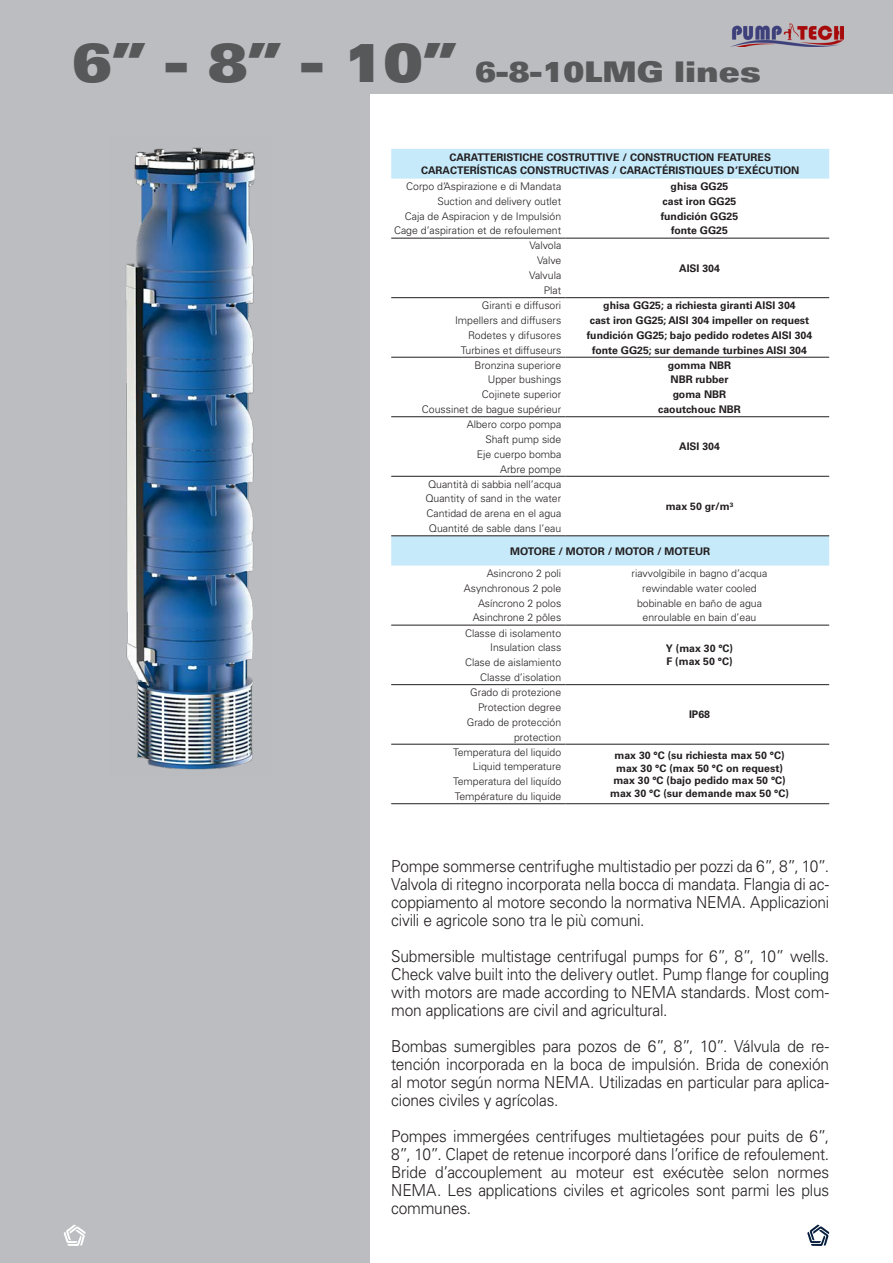
<style>
.page{position:relative;width:893px;height:1263px;background:#fff}
.page>*{position:absolute;margin:0;border:0;box-sizing:border-box;transform-origin:0 0}
.t1{font:28.5px "Univers LT Std X Black Ex";color:#57585a;scale:.87 1}
.t2{font:300 16.5px/18px "Univers LT Std";letter-spacing:-.015em;color:#231f20;text-align:justify;scale:.94 1}
.t3{font:300 10.5px/14.9px "Univers LT Std";color:#231f20;text-align:right}
.t4{font:700 10.5px/12.6px "Univers LT Std";color:#231f20;text-align:center}
.s1{font-size:54px}
</style>
<div class="page">
<div style="left:0;top:0;width:893px;height:94px;background:#bcbdc0"></div>
<svg style="left:807px;top:1225px;width:22px;height:21px"></svg>
<div style="left:0;top:0;width:370px;height:1263px;background:#bcbdc0"></div>
<svg style="left:391px;top:149px;width:438px;height:417px"></svg>
<hr style="left:391px;top:238px;width:175px;height:1px;background:#231f20">
<hr style="left:391px;top:297px;width:175px;height:1px;background:#231f20">
<hr style="left:566px;top:476px;width:263px;height:1px;background:#231f20">
<hr style="left:391px;top:357px;width:175px;height:1px;background:#231f20">
<hr style="left:566px;top:416px;width:263px;height:1px;background:#231f20">
<hr style="left:391px;top:476px;width:175px;height:1px;background:#231f20">
<hr style="left:391px;top:625px;width:175px;height:1px;background:#231f20">
<hr style="left:566px;top:625px;width:263px;height:1px;background:#231f20">
<hr style="left:391px;top:684px;width:175px;height:1px;background:#231f20">
<hr style="left:566px;top:684px;width:263px;height:1px;background:#231f20">
<hr style="left:391px;top:744px;width:175px;height:1px;background:#231f20">
<hr style="left:566px;top:744px;width:263px;height:1px;background:#231f20">
<hr style="left:391px;top:416px;width:175px;height:1px;background:#231f20">
<hr style="left:391px;top:535px;width:175px;height:1px;background:#231f20">
<hr style="left:566px;top:535px;width:263px;height:1px;background:#231f20">
<hr style="left:566px;top:238px;width:263px;height:1px;background:#231f20">
<hr style="left:566px;top:297px;width:263px;height:1px;background:#231f20">
<hr style="left:566px;top:357px;width:263px;height:1px;background:#231f20">
<hr style="left:566px;top:803px;width:263px;height:1px;background:#231f20">
<hr style="left:391px;top:803px;width:175px;height:1px;background:#231f20">
<img style="left:126px;top:147px;width:129px;height:623px">
<svg style="left:64px;top:1225px;width:22px;height:21px"></svg>
<img style="left:731px;top:23px;width:113px;height:24px">
<h1 class="t1" style="left:72px;top:54px;width:793px"><span class="s1">6” - 8” - 10”</span> 6-8-10LMG lines</h1>
<p class="t4" style="left:421px;top:151px;width:380px">CARATTERISTICHE COSTRUTTIVE / CONSTRUCTION FEATURES<br>CARACTERÍSTICAS CONSTRUCTIVAS / CARACTÉRISTIQUES D’EXÉCUTION</p>
<p class="t3" style="left:406px;top:179px;width:157px">Corpo d’Aspirazione e di Mandata</p>
<p class="t4" style="left:671px;top:180px;width:59px">ghisa GG25</p>
<p class="t3" style="left:437px;top:194px;width:125px">Suction and delivery outlet</p>
<p class="t4" style="left:663px;top:195px;width:75px">cast iron GG25</p>
<p class="t3" style="left:405px;top:208px;width:158px">Caja de Aspiracion y de Impulsión</p>
<p class="t4" style="left:661px;top:210px;width:79px">fundición GG25</p>
<p class="t3" style="left:394px;top:223px;width:169px">Cage d’aspiration et de refoulement</p>
<p class="t4" style="left:671px;top:224px;width:58px">fonte GG25</p>
<p class="t3" style="left:529px;top:238px;width:33px">Valvola</p>
<p class="t4" style="left:679px;top:262px;width:42px">AISI 304</p>
<p class="t3" style="left:482px;top:253px;width:81px">Valve<br>Valvula<br>Plat<br>Giranti e diffusori</p>
<p class="t4" style="left:603px;top:299px;width:194px">ghisa GG25; a richiesta giranti AISI 304</p>
<p class="t3" style="left:455px;top:313px;width:108px">Impellers and diffusers</p>
<p class="t4" style="left:590px;top:314px;width:221px">cast iron GG25; AISI 304 impeller on request</p>
<p class="t3" style="left:468px;top:328px;width:95px">Rodetes y difusores</p>
<p class="t4" style="left:587px;top:329px;width:227px">fundición GG25; bajo pedido rodetes AISI 304</p>
<p class="t3" style="left:461px;top:342px;width:102px">Turbines et diffuseurs</p>
<p class="t4" style="left:592px;top:344px;width:216px">fonte GG25; sur demande turbines AISI 304</p>
<p class="t3" style="left:474px;top:357px;width:88px">Bronzina superiore</p>
<p class="t4" style="left:668px;top:359px;width:65px">gomma NBR</p>
<p class="t3" style="left:488px;top:372px;width:75px">Upper bushings</p>
<p class="t4" style="left:670px;top:373px;width:59px">NBR rubber</p>
<p class="t3" style="left:482px;top:387px;width:81px">Cojinete superior</p>
<p class="t4" style="left:673px;top:388px;width:55px">goma NBR</p>
<p class="t3" style="left:422px;top:402px;width:141px">Coussinet de bague supérieur</p>
<p class="t4" style="left:658px;top:403px;width:84px">caoutchouc NBR</p>
<p class="t3" style="left:467px;top:417px;width:96px">Albero corpo pompa</p>
<p class="t4" style="left:679px;top:440px;width:42px">AISI 304</p>
<p class="t3" style="left:428px;top:432px;width:135px">Shaft pump side<br>Eje cuerpo bomba<br>Arbre pompe<br>Quantità di sabbia nell’acqua</p>
<p class="t3" style="left:425px;top:491px;width:137px;text-align:justify">Quantity of sand in the water Cantidad de arena en el agua Quantité de sable dans l’eau</p>
<p class="t4" style="left:510px;top:545px;width:202px">MOTORE / MOTOR / MOTOR / MOTEUR</p>
<p class="t3" style="left:487px;top:566px;width:76px">Asincrono 2 poli</p>
<p class="t3" style="left:632px;top:566px;width:137px">riavvolgibile in bagno d’acqua</p>
<p class="t3" style="left:464px;top:581px;width:99px">Asynchronous 2 pole</p>
<p class="t3" style="left:642px;top:581px;width:116px">rewindable water cooled</p>
<p class="t3" style="left:478px;top:595px;width:85px">Asíncrono 2 polos</p>
<p class="t3" style="left:637px;top:595px;width:126px">bobinable en baño de agua</p>
<p class="t3" style="left:473px;top:610px;width:90px">Asinchrone 2 pôles</p>
<p class="t3" style="left:643px;top:610px;width:115px">enroulable en bain d’eau</p>
<p class="t3" style="left:465px;top:625px;width:98px">Classe di isolamento</p>
<p class="t4" style="left:666px;top:642px;width:69px;text-align:left">Y (max 30 °C)<br>F (max 50 °C)</p>
<p class="t4" style="left:666px;top:500px;width:69px">max 50 gr/m³</p>
<p class="t3" style="left:465px;top:640px;width:98px">Insulation class<br>Clase de aislamiento<br>Classe d’isolation<br>Grado di protezione</p>
<p class="t3" style="left:453px;top:700px;width:110px">Protection degree<br>Grado de protección protection<br>Temperatura del liquido</p>
<p class="t3" style="left:453px;top:759px;width:110px;text-align:justify;text-indent:20px">Liquid temperature Temperatura del liquído Température du liquide</p>
<p class="t4" style="left:689px;top:708px;width:23px">IP68</p>
<p class="t4" style="left:610px;top:749px;width:180px">max 30 °C (su richiesta max 50 °C) max 30 °C (max 50 °C on request) max 30 °C (bajo pedido max 50 °C) max 30 °C (sur demande max 50 °C)</p>
<p class="t2" style="left:391px;top:857px;width:467px">Pompe sommerse centrifughe multistadio per pozzi da 6”, 8”, 10”.<br>Valvola di ritegno incorporata nella bocca di mandata. Flangia di ac&shy;coppiamento al motore secondo la normativa NEMA. Applicazioni civili e agricole sono tra le più comuni.</p>
<p class="t2" style="left:391px;top:947px;width:467px">Submersible multistage centrifugal pumps for 6”, 8”, 10” wells.<br>Check valve built into the delivery outlet. Pump flange for coupling with motors are made according to NEMA standards. Most com&shy;mon applications are civil and agricultural.</p>
<p class="t2" style="left:391px;top:1037px;width:467px">Bombas sumergibles para pozos de 6”, 8”, 10”. Válvula de re&shy;tención incorporada en la boca de impulsión. Brida de conexión al motor según norma NEMA. Utilizadas en particular para aplica&shy;ciones civiles y agrícolas.</p>
<p class="t2" style="left:391px;top:1127px;width:467px">Pompes immergées centrifuges multietagées pour puits de 6”, 8”, 10”. Clapet de retenue incorporé dans l’orifice de refoulement.<br>Bride d’accouplement au moteur est exécutèe selon normes NEMA. Les applications civiles et agricoles sont parmi les plus communes.</p>
</div>
